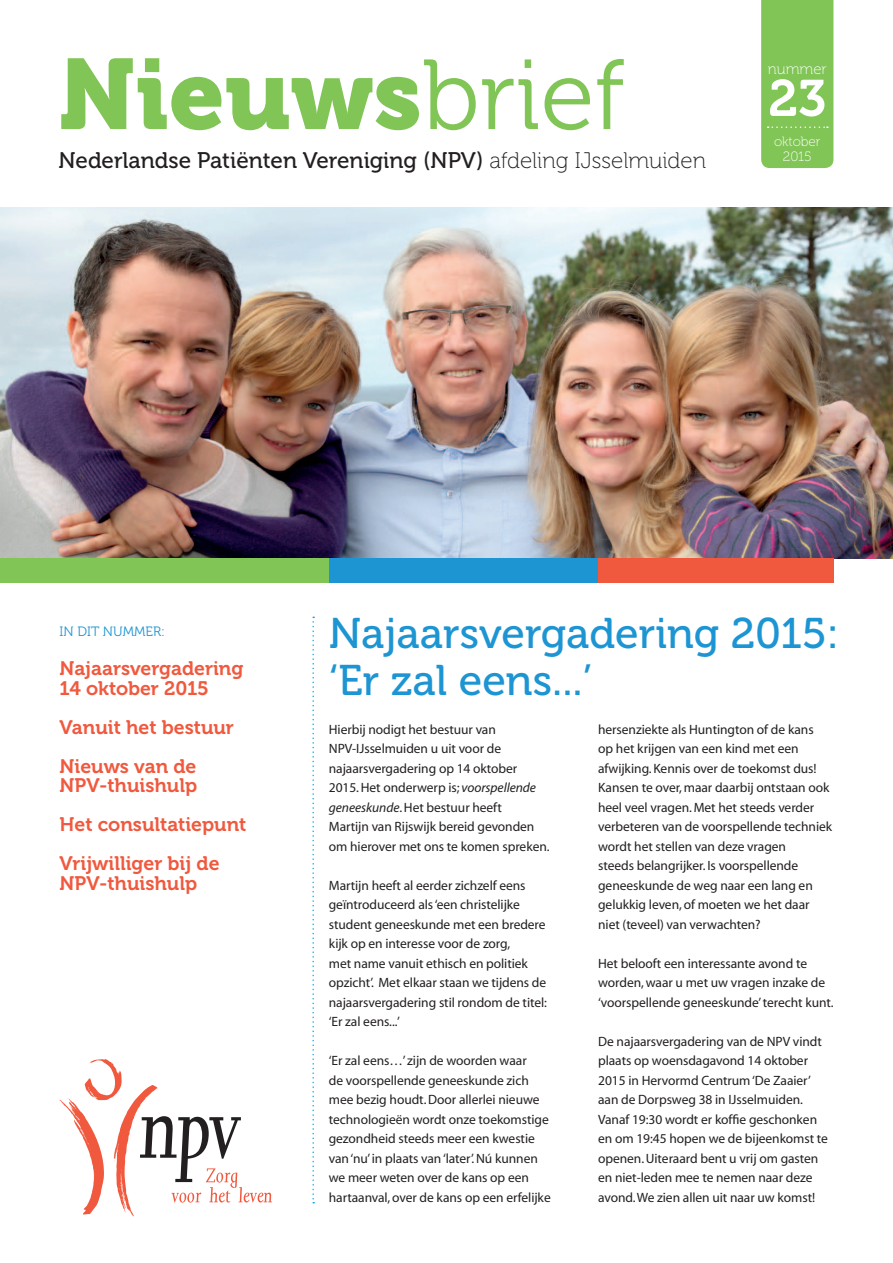
<style>
.page{position:relative;width:893px;height:1263px;background:#fff}
.page>*{position:absolute;margin:0;border:0;box-sizing:border-box;transform-origin:0 0}
.t1{font:99px "Museo 900";color:#81c557}
.t2{font:51px "Museo 700";color:#fff}
.t3{font:42.75px "Museo 500";color:#1d95d3}
.t4{font:22.5px "Museo 500";color:#231f20}
.t5{font:19.5px "Museo 700";color:#f0593e}
.t6{font:15px "Museo 100";color:#fff}
.t7{font:13.5px/19.5px "Myriad";letter-spacing:-.005em;color:#231f20}
.t8{font:13.5px "Museo 300";color:#1d95d3}
.t9{font:13.5px "Museo 100";letter-spacing:-.005em;color:#fff}
.s1{font-family:"Museo 300"}
.s2{font-family:"Museo 100"}
.s3{font-style:italic}
</style>
<div class="page">
<img style="left:0;top:207px;width:893px;height:351px">
<svg style="left:59px;top:1059px;width:213px;height:158px"></svg>
<svg style="left:312px;top:617px;width:2px;height:586px"></svg>
<div style="left:761px;top:0;width:72px;height:168px;background:#81c557"></div>
<div style="left:0;top:558px;width:329px;height:24px;background:#81c557"></div>
<div style="left:329px;top:558px;width:269px;height:24px;background:#1d95d3"></div>
<div style="left:598px;top:558px;width:235px;height:24px;background:#f0593e"></div>
<p class="t1" style="left:59px;top:38px;width:568px">Nieuws<span class="s1">brief</span></p>
<p class="t4" style="left:59px;top:148px;width:649px">Nederlandse Patiënten Vereniging (NPV) <span class="s2">afdeling IJsselmuiden</span></p>
<p class="t6" style="left:768px;top:61px;width:60px">nummer</p>
<p class="t2" style="left:768px;top:70px;width:59px">23</p>
<p class="t9" style="left:774px;top:134px;width:48px">oktober</p>
<p class="t9" style="left:783px;top:149px;width:30px">2015</p>
<p class="t8" style="left:60px;top:624px;width:107px">IN DIT NUMMER:</p>
<p class="t5" style="left:60px;top:657px;width:185px">Najaarsvergadering</p>
<p class="t5" style="left:60px;top:677px;width:151px">14 oktober 2015</p>
<p class="t5" style="left:60px;top:716px;width:176px">Vanuit het bestuur</p>
<p class="t5" style="left:60px;top:755px;width:138px">Nieuws van de</p>
<p class="t5" style="left:60px;top:774px;width:139px">NPV-thuishulp</p>
<p class="t5" style="left:60px;top:813px;width:188px">Het consultatiepunt</p>
<p class="t5" style="left:60px;top:852px;width:162px">Vrijwilliger bij de</p>
<p class="t5" style="left:60px;top:872px;width:139px">NPV-thuishulp</p>
<p class="t3" style="left:329px;top:610px;width:512px">Najaarsvergadering 2015:</p>
<p class="t3" style="left:329px;top:656px;width:265px">‘Er zal eens...’</p>
<p class="t7" style="left:329px;top:720px;width:209px">Hierbij nodigt het bestuur van NPV-IJsselmuiden u uit voor de najaarsvergadering op 14 oktober 2015. Het onderwerp is; <span class="s3">voorspellende geneeskunde</span>. Het bestuur heeft</p>
<p class="t7" style="left:329px;top:817px;width:207px">Martijn van Rijswijk bereid gevonden</p>
<p class="t7" style="left:329px;top:837px;width:222px">om hierover met ons te komen spreken.</p>
<p class="t7" style="left:329px;top:876px;width:220px">Martijn heeft al eerder zichzelf eens geïntroduceerd als ‘een christelijke student geneeskunde met een bredere kijk op en interesse voor de zorg,<br>met name vanuit ethisch en politiek opzicht’. Met elkaar staan we tijdens de najaarsvergadering stil rondom de titel:</p>
<p class="t7" style="left:329px;top:1012px;width:73px">‘Er zal eens...’</p>
<p class="t7" style="left:329px;top:1051px;width:223px">‘Er zal eens…’ zijn de woorden waar<br>de voorspellende geneeskunde zich mee bezig houdt. Door allerlei nieuwe technologieën wordt onze toekomstige gezondheid steeds meer een kwestie van ‘nu’ in plaats van ‘later’. Nú kunnen we meer weten over de kans op een hartaanval, over de kans op een erfelijke</p>
<p class="t7" style="left:598px;top:720px;width:236px">hersenziekte als Huntington of de kans<br>op het krijgen van een kind met een afwijking. Kennis over de toekomst dus!<br>Kansen te over, maar daarbij ontstaan ook heel veel vragen. Met het steeds verder verbeteren van de voorspellende techniek wordt het stellen van deze vragen<br>steeds belangrijker. Is voorspellende geneeskunde de weg naar een lang en gelukkig leven, of moeten we het daar niet (teveel) van verwachten?</p>
<p class="t7" style="left:598px;top:954px;width:237px">Het belooft een interessante avond te worden, waar u met uw vragen inzake de ‘voorspellende geneeskunde’ terecht kunt.</p>
<p class="t7" style="left:598px;top:1032px;width:231px">De najaarsvergadering van de NPV vindt plaats op woensdagavond 14 oktober 2015 in Hervormd Centrum ‘De Zaaier’ aan de Dorpsweg 38 in IJsselmuiden.<br>Vanaf 19:30 wordt er koffie geschonken en om 19:45 hopen we de bijeenkomst te openen. Uiteraard bent u vrij om gasten en niet-leden mee te nemen naar deze avond. We zien allen uit naar uw komst!</p>
</div>
